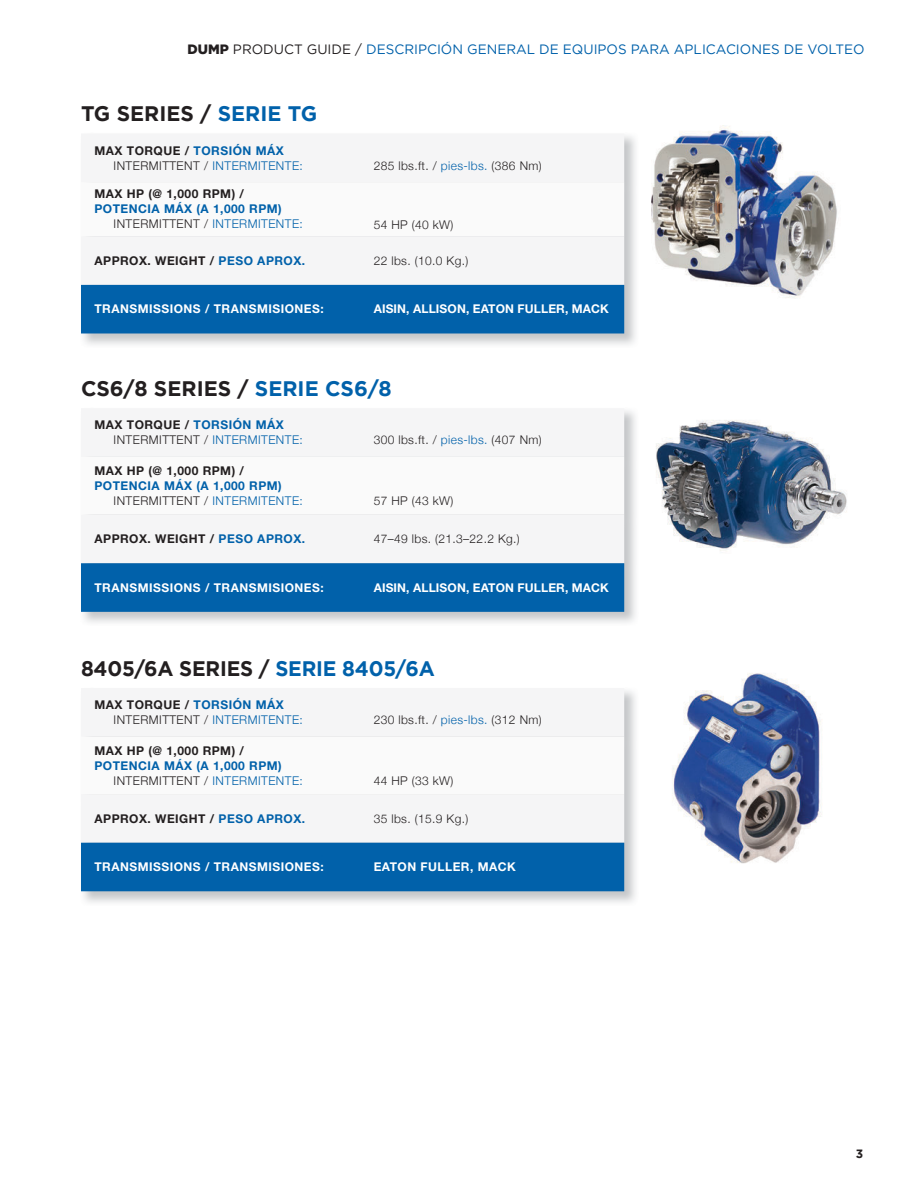
<style>
.page{position:relative;width:918px;height:1188px;background:#fff}
.page>*{position:absolute;margin:0;border:0;box-sizing:border-box;transform-origin:0 0}
.t1{font:700 21px "Gotham";color:#231f20}
.t2{font:13.5px "Gotham";color:#0161aa}
.t3{font:300 12px "Helvetica Neue";letter-spacing:.04em;color:#231f20}
.t4{font:700 12px "Helvetica Neue LT Std";letter-spacing:.04em;color:#231f20}
.t5{font:700 12px "Helvetica Neue LT Std";letter-spacing:.04em;color:#fff}
.t6{font:700 12px "Helvetica Neue LT Std";letter-spacing:.04em;color:#0161aa}
.t7{font:700 12px "Helvetica Neue LT Std";letter-spacing:.01em;color:#fff}
.t8{font:700 12px "Gotham";color:#231f20}
.s1{font-weight:900;color:#231f20}
.s2{color:#231f20}
.s3{color:#0161aa}
</style>
<div class="page">
<img style="left:651px;top:125px;width:186px;height:174px">
<img style="left:672px;top:673px;width:149px;height:191px">
<img style="left:656px;top:420px;width:191px;height:131px">
<img style="left:81px;top:135px;width:555px;height:210px">
<div style="left:81px;top:135px;width:543px;height:150px;background:#f5f5f6"></div>
<svg style="left:81px;top:182px;width:543px;height:54px"></svg>
<div style="left:81px;top:285px;width:543px;height:48px;background:#0161aa"></div>
<img style="left:83px;top:410px;width:553px;height:213px">
<div style="left:83px;top:410px;width:541px;height:153px;background:#f5f5f6"></div>
<svg style="left:83px;top:457px;width:541px;height:58px"></svg>
<div style="left:81px;top:563px;width:543px;height:49px;background:#0161aa"></div>
<img style="left:81px;top:690px;width:555px;height:213px">
<div style="left:81px;top:690px;width:543px;height:153px;background:#f5f5f6"></div>
<svg style="left:81px;top:737px;width:543px;height:57px"></svg>
<div style="left:81px;top:843px;width:543px;height:48px;background:#0161aa"></div>
<p class="t2" style="left:188px;top:41px;width:679px"><span class="s1">DUMP</span> <span class="s2">PRODUCT GUIDE /</span> DESCRIPCIÓN GENERAL DE EQUIPOS PARA APLICACIONES DE VOLTEO</p>
<h1 class="t1" style="left:81px;top:100px;width:238px">TG SERIES / <span class="s3">SERIE TG</span></h1>
<p class="t4" style="left:94px;top:143px;width:191px">MAX TORQUE / <span class="s3">TORSIÓN MÁX</span></p>
<p class="t3" style="left:114px;top:156px;width:191px">INTERMITTENT / <span class="s3">INTERMITENTE:</span></p>
<p class="t3" style="left:374px;top:156px;width:170px">285 lbs.ft. / <span class="s3">pies-lbs.</span> (386 Nm)</p>
<p class="t4" style="left:94px;top:187px;width:151px">MAX HP (@ 1,000 RPM) /</p>
<p class="t6" style="left:94px;top:202px;width:189px">POTENCIA MÁX (A 1,000 RPM)</p>
<p class="t3" style="left:114px;top:215px;width:191px">INTERMITTENT / <span class="s3">INTERMITENTE:</span></p>
<p class="t3" style="left:374px;top:215px;width:81px">54 HP (40 kW)</p>
<p class="t4" style="left:94px;top:253px;width:212px">APPROX. WEIGHT / <span class="s3">PESO APROX.</span></p>
<p class="t3" style="left:374px;top:251px;width:96px">22 lbs. (10.0 Kg.)</p>
<p class="t5" style="left:94px;top:302px;width:231px">TRANSMISSIONS / TRANSMISIONES:</p>
<p class="t7" style="left:374px;top:302px;width:237px">AISIN, ALLISON, EATON FULLER, MACK</p>
<h1 class="t1" style="left:81px;top:374px;width:312px">CS6/8 SERIES / <span class="s3">SERIE CS6/8</span></h1>
<p class="t4" style="left:94px;top:418px;width:191px">MAX TORQUE / <span class="s3">TORSIÓN MÁX</span></p>
<p class="t3" style="left:114px;top:430px;width:191px">INTERMITTENT / <span class="s3">INTERMITENTE:</span></p>
<p class="t3" style="left:374px;top:430px;width:170px">300 lbs.ft. / <span class="s3">pies-lbs.</span> (407 Nm)</p>
<p class="t4" style="left:94px;top:463px;width:151px">MAX HP (@ 1,000 RPM) /</p>
<p class="t6" style="left:94px;top:478px;width:189px">POTENCIA MÁX (A 1,000 RPM)</p>
<p class="t3" style="left:114px;top:491px;width:191px">INTERMITTENT / <span class="s3">INTERMITENTE:</span></p>
<p class="t3" style="left:374px;top:491px;width:81px">57 HP (43 kW)</p>
<p class="t4" style="left:94px;top:532px;width:212px">APPROX. WEIGHT / <span class="s3">PESO APROX.</span></p>
<p class="t3" style="left:374px;top:529px;width:148px">47–49 lbs. (21.3–22.2 Kg.)</p>
<p class="t5" style="left:94px;top:580px;width:231px">TRANSMISSIONS / TRANSMISIONES:</p>
<p class="t7" style="left:374px;top:580px;width:237px">AISIN, ALLISON, EATON FULLER, MACK</p>
<h1 class="t1" style="left:81px;top:654px;width:355px">8405/6A SERIES / <span class="s3">SERIE 8405/6A</span></h1>
<p class="t4" style="left:94px;top:697px;width:191px">MAX TORQUE / <span class="s3">TORSIÓN MÁX</span></p>
<p class="t3" style="left:114px;top:710px;width:191px">INTERMITTENT / <span class="s3">INTERMITENTE:</span></p>
<p class="t3" style="left:374px;top:710px;width:170px">230 lbs.ft. / <span class="s3">pies-lbs.</span> (312 Nm)</p>
<p class="t4" style="left:94px;top:743px;width:151px">MAX HP (@ 1,000 RPM) /</p>
<p class="t6" style="left:94px;top:758px;width:189px">POTENCIA MÁX (A 1,000 RPM)</p>
<p class="t3" style="left:114px;top:771px;width:191px">INTERMITTENT / <span class="s3">INTERMITENTE:</span></p>
<p class="t3" style="left:374px;top:771px;width:81px">44 HP (33 kW)</p>
<p class="t4" style="left:94px;top:811px;width:212px">APPROX. WEIGHT / <span class="s3">PESO APROX.</span></p>
<p class="t3" style="left:374px;top:809px;width:96px">35 lbs. (15.9 Kg.)</p>
<p class="t5" style="left:94px;top:860px;width:231px">TRANSMISSIONS / TRANSMISIONES:</p>
<p class="t5" style="left:374px;top:860px;width:144px">EATON FULLER, MACK</p>
<p class="t8" style="left:856px;top:1145px;width:9px">3</p>
</div>
